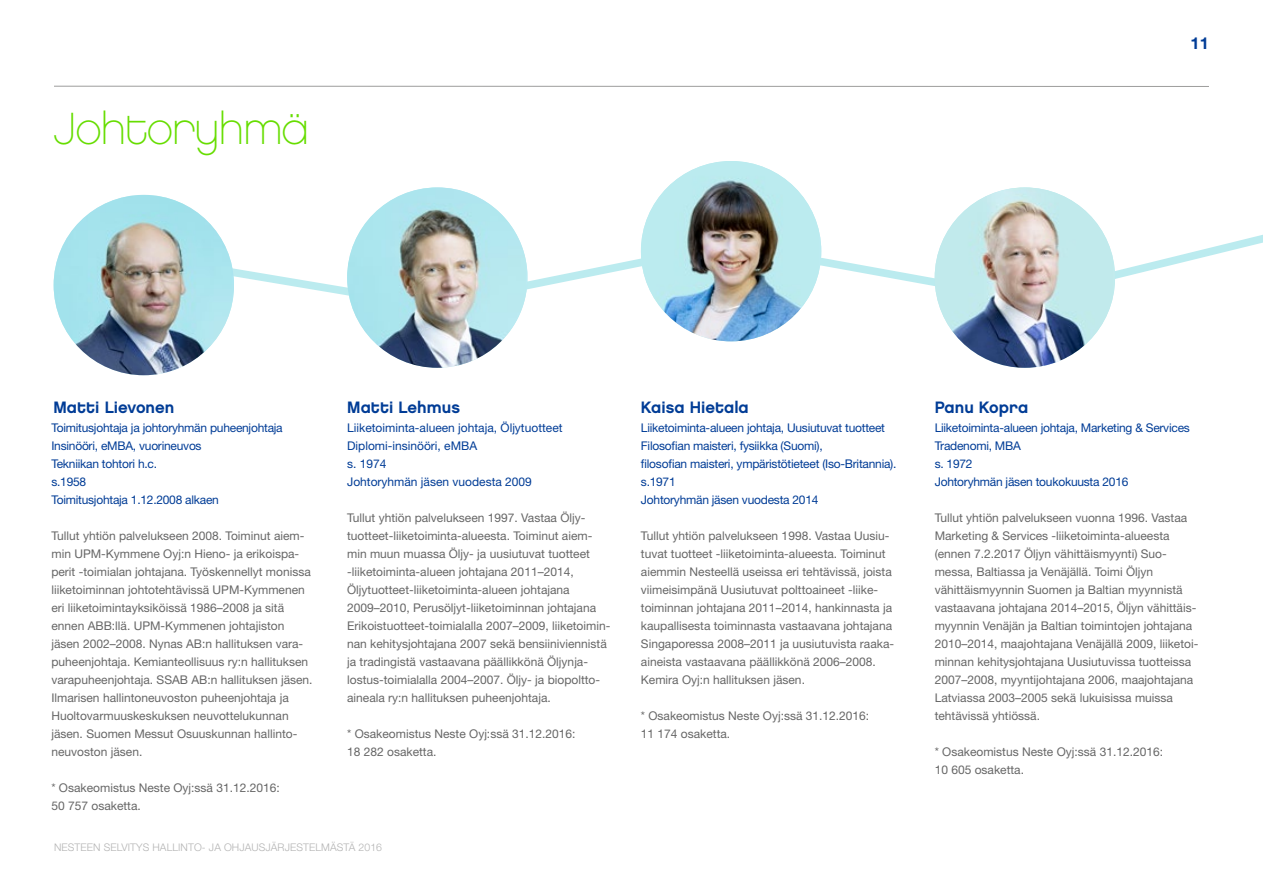
<style>
.page{position:relative;width:1263px;height:893px;background:#fff}
.page>*{position:absolute;margin:0;border:0;box-sizing:border-box;transform-origin:0 0}
.t1{font:45px "Chalet Paris Nineteen Eighty";letter-spacing:-.025em;color:#6d0}
.t2{font:16.5px "Chalet New York Nineteen Eighty";color:#003c96}
.t3{font:700 16.5px "Helvetica Neue LT Std";color:#003c96}
.t4{font:12px/18px "Helvetica Neue LT Std";color:#666}
.t5{font:12px/18px "Helvetica Neue LT Std";letter-spacing:-.02em;color:#003c96}
.t6{font:12px/18px "Helvetica Neue LT Std";color:#003c96}
.t7{font:300 10.5px "Helvetica Neue LT Std";letter-spacing:.01em;color:#b3b3b3}
</style>
<div class="page">
<hr style="left:54px;top:86px;width:1155px;height:1px;background:#9d9d9c">
<svg style="left:196px;top:211px;width:1067px;height:102px"></svg>
<img style="left:54px;top:195px;width:180px;height:180px;border-radius:90px">
<img style="left:347px;top:187px;width:180px;height:181px;border-radius:89px">
<img style="left:641px;top:161px;width:180px;height:180px;border-radius:90px">
<img style="left:935px;top:187px;width:180px;height:181px;border-radius:90px">
<h1 class="t1" style="left:53px;top:102px;width:258px">Johtoryhmä</h1>
<h2 class="t2" style="left:53px;top:396px;width:122px">Matti Lievonen</h2>
<h2 class="t2" style="left:347px;top:396px;width:114px">Matti Lehmus</h2>
<h2 class="t2" style="left:641px;top:396px;width:109px">Kaisa Hietala</h2>
<h2 class="t2" style="left:935px;top:396px;width:95px">Panu Kopra</h2>
<h2 class="t3" style="left:1190px;top:33px;width:20px">11</h2>
<p class="t5" style="left:51px;top:419px;width:233px">Toimitusjohtaja ja johtoryhmän puheenjohtaja<br>Insinööri, eMBA, vuorineuvos<br>Tekniikan tohtori h.c.<br>s.1958<br>Toimitusjohtaja 1.12.2008 alkaen</p>
<p class="t4" style="left:51px;top:527px;width:263px">Tullut yhtiön palvelukseen 2008. Toiminut aiem&shy;min UPM-Kymmene Oyj:n Hieno- ja erikoispa&shy;perit -toimialan johtajana. Työskennellyt monissa liiketoiminnan johtotehtävissä UPM-Kymmenen eri liiketoimintayksiköissä 1986–2008 ja sitä ennen ABB:llä. UPM-Kymmenen johtajiston jäsen 2002–2008. Nynas AB:n hallituksen vara&shy;puheenjohtaja. Kemianteollisuus ry:n hallituksen varapuheenjohtaja. SSAB AB:n hallituksen jäsen.<br>Ilmarisen hallintoneuvoston puheenjohtaja ja Huoltovarmuuskeskuksen neuvottelukunnan jäsen. Suomen Messut Osuuskunnan hallinto&shy;neuvoston jäsen.</p>
<p class="t4" style="left:51px;top:779px;width:230px">* Osakeomistus Neste Oyj:ssä 31.12.2016:<br>50 757 osaketta.</p>
<p class="t6" style="left:347px;top:419px;width:217px">Liiketoiminta-alueen johtaja, Öljytuotteet<br>Diplomi-insinööri, eMBA<br>s. 1974<br>Johtoryhmän jäsen vuodesta 2009</p>
<p class="t4" style="left:347px;top:509px;width:265px">Tullut yhtiön palvelukseen 1997. Vastaa Öljy&shy;tuotteet-liiketoiminta-alueesta. Toiminut aiem&shy;min muun muassa Öljy- ja uusiutuvat tuotteet -liiketoiminta-alueen johtajana 2011–2014, Öljytuotteet-liiketoiminta-alueen johtajana 2009–2010, Perusöljyt-liiketoiminnan johtajana Erikoistuotteet-toimialalla 2007–2009, liiketoimin&shy;nan kehitysjohtajana 2007 sekä bensiiniviennistä ja tradingistä vastaavana päällikkönä Öljynja&shy;lostus-toimialalla 2004–2007. Öljy- ja biopoltto&shy;aineala ry:n hallituksen puheenjohtaja.</p>
<p class="t4" style="left:347px;top:725px;width:230px">* Osakeomistus Neste Oyj:ssä 31.12.2016:<br>18 282 osaketta.</p>
<p class="t7" style="left:54px;top:840px;width:330px">NESTEEN SELVITYS HALLINTO- JA OHJAUSJÄRJESTELMÄSTÄ 2016</p>
<p class="t5" style="left:641px;top:419px;width:257px">Liiketoiminta-alueen johtaja, Uusiutuvat tuotteet Filosofian maisteri, fysiikka (Suomi),<br>filosofian maisteri, ympäristötieteet (Iso-Britannia). s.1971<br>Johtoryhmän jäsen vuodesta 2014</p>
<p class="t4" style="left:641px;top:527px;width:255px">Tullut yhtiön palvelukseen 1998. Vastaa Uusiu&shy;tuvat tuotteet -liiketoiminta-alueesta. Toiminut aiemmin Nesteellä useissa eri tehtävissä, joista viimeisimpänä Uusiutuvat polttoaineet -liike&shy;toiminnan johtajana 2011–2014, hankinnasta ja kaupallisesta toiminnasta vastaavana johtajana Singaporessa 2008–2011 ja uusiutuvista raaka&shy;aineista vastaavana päällikkönä 2006–2008.<br>Kemira Oyj:n hallituksen jäsen.</p>
<p class="t4" style="left:641px;top:707px;width:230px">* Osakeomistus Neste Oyj:ssä 31.12.2016:<br>11 174 osaketta.</p>
<p class="t5" style="left:935px;top:419px;width:257px">Liiketoiminta-alueen johtaja, Marketing &amp; Services<br>Tradenomi, MBA<br>s. 1972<br>Johtoryhmän jäsen toukokuusta 2016</p>
<p class="t4" style="left:935px;top:509px;width:265px">Tullut yhtiön palvelukseen vuonna 1996. Vastaa Marketing &amp; Services -liiketoiminta-alueesta (ennen 7.2.2017 Öljyn vähittäismyynti) Suo&shy;messa, Baltiassa ja Venäjällä. Toimi Öljyn vähittäismyynnin Suomen ja Baltian myynnistä vastaavana johtajana 2014–2015, Öljyn vähittäis&shy;myynnin Venäjän ja Baltian toimintojen johtajana 2010–2014, maajohtajana Venäjällä 2009, liiketoi&shy;minnan kehitysjohtajana Uusiutuvissa tuotteissa 2007–2008, myyntijohtajana 2006, maajohtajana Latviassa 2003–2005 sekä lukuisissa muissa tehtävissä yhtiössä.</p>
<p class="t4" style="left:935px;top:743px;width:230px">* Osakeomistus Neste Oyj:ssä 31.12.2016:<br>10 605 osaketta.</p>
</div>
